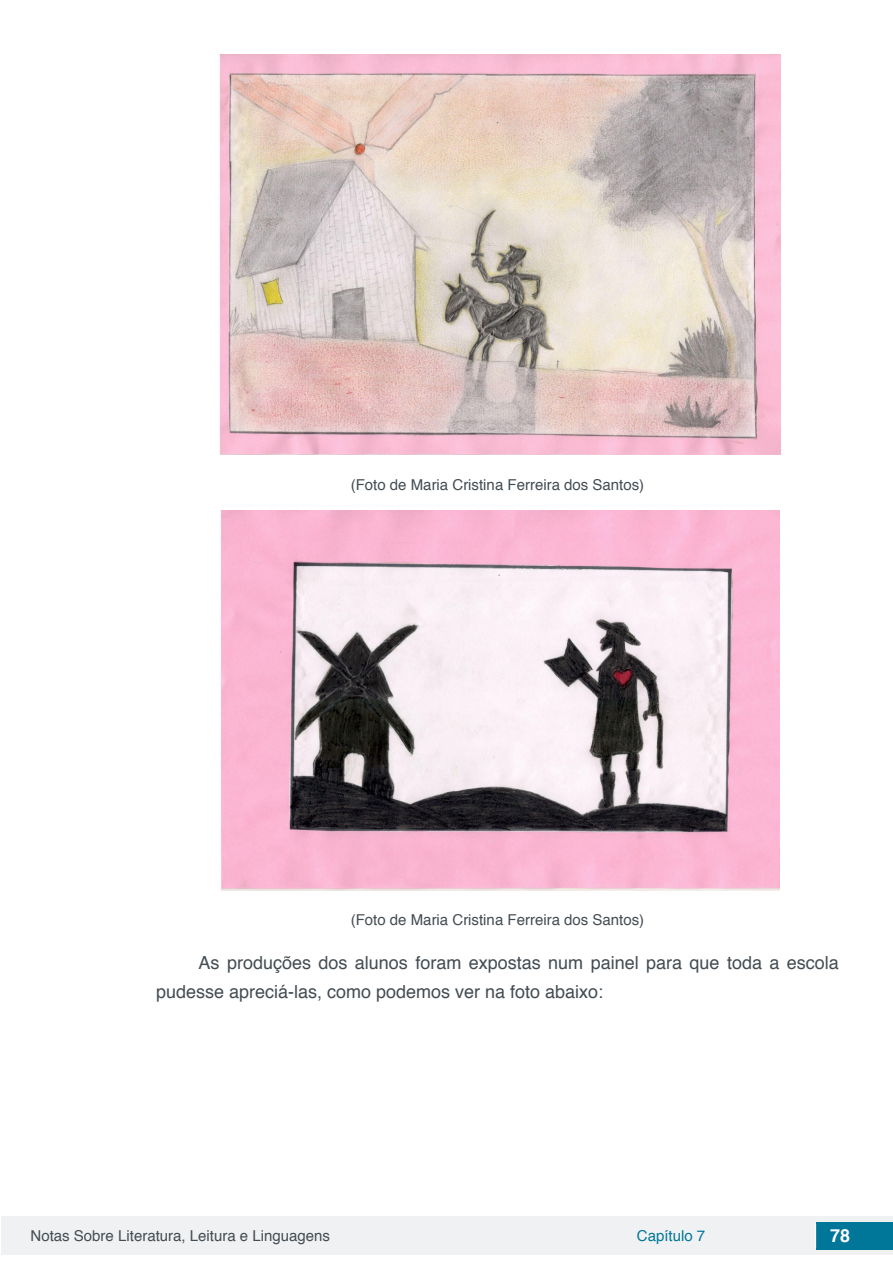
<style>
.page{position:relative;width:893px;height:1263px;background:#fff}
.page>*{position:absolute;margin:0;border:0;box-sizing:border-box;transform-origin:0 0}
.txt{font:18px/28.5px "Helvetica";color:#434c52}
.t1{font:700 18px "Helvetica";color:#fff}
.info_tab_gra_imag{font:15px "Helvetica";color:#434c52}
.t2{font:15px "Helvetica";color:#007699}
</style>
<div class="page">
<div style="left:1px;top:1216px;width:891px;height:38px;background:#f0f1f2"></div>
<div style="left:816px;top:1222px;width:77px;height:27px;background:#007699"></div>
<svg style="left:815px;top:1224px;width:1px;height:24px"></svg>
<img style="left:219px;top:54px;width:561px;height:400px">
<img style="left:220px;top:510px;width:559px;height:380px">
<p class="info_tab_gra_imag" style="left:351px;top:473px;width:295px">(Foto de Maria Cristina Ferreira dos Santos)</p>
<p class="info_tab_gra_imag" style="left:351px;top:909px;width:295px">(Foto de Maria Cristina Ferreira dos Santos)</p>
<p class="txt" style="left:156px;top:949px;width:684px;text-indent:43px">As produções dos alunos foram expostas num painel para que toda a escola pudesse apreciá-las, como podemos ver na foto abaixo:</p>
<p class="info_tab_gra_imag" style="left:31px;top:1224px;width:301px">Notas Sobre Literatura, Leitura e Linguagens</p>
<p class="t2" style="left:637px;top:1224px;width:70px">Capítulo 7</p>
<p class="t1" style="left:830px;top:1221px;width:22px">78</p>
</div>
